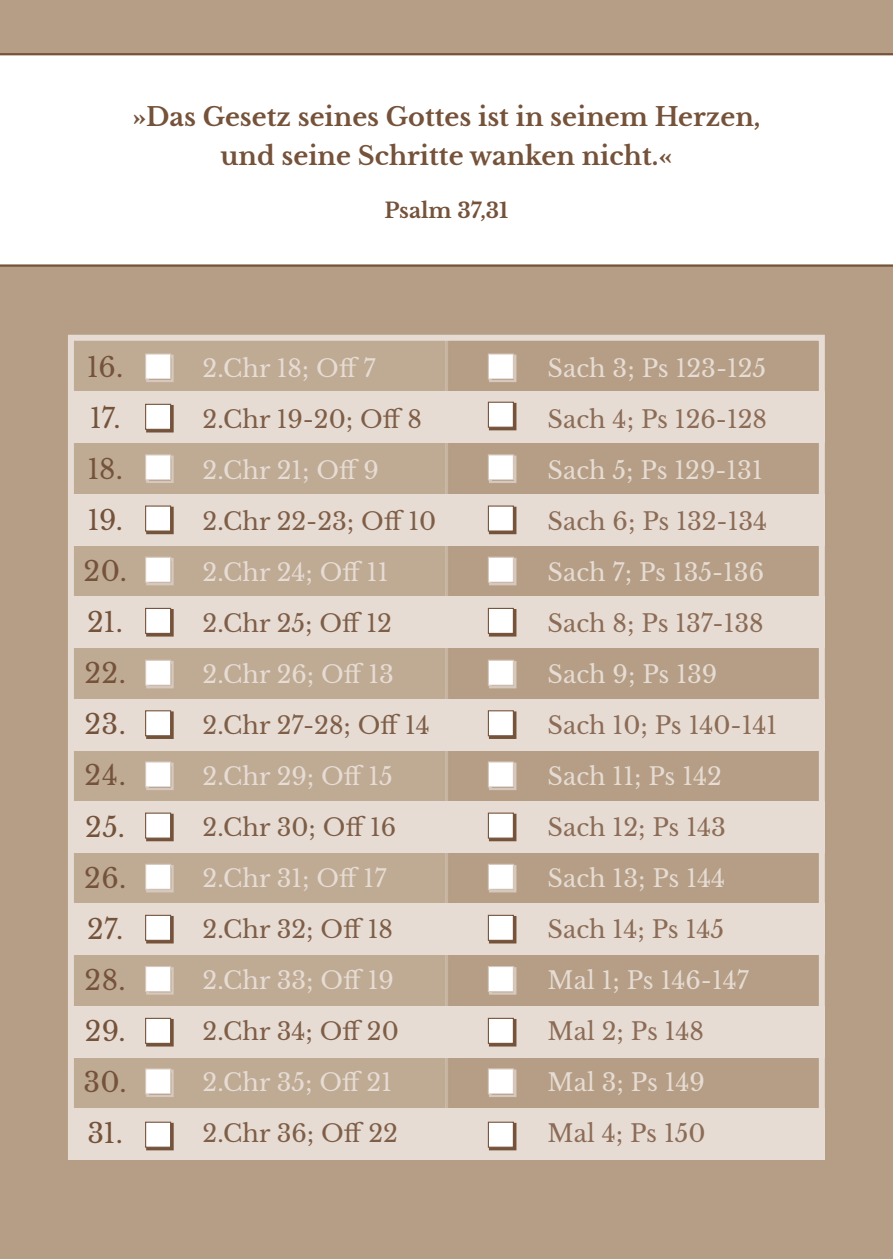
<style>
.page{position:relative;width:893px;height:1259px;background:#b59e85}
.page>*{position:absolute;margin:0;border:0;box-sizing:border-box;transform-origin:0 0}
.t1{font:27px/51px "Libre Baskerville";letter-spacing:.015em;color:#75523a}
.t2{font:700 25.5px/39px "Libre Baskerville";color:#75523a;text-align:center}
.t3{font:24px "Libre Baskerville";color:#e6dcd4}
.t4{font:24px "Libre Baskerville";color:#7f5e47}
.t5{font:24px "Libre Baskerville";color:#8c6c56}
.t6{font:700 21px "Libre Baskerville";color:#75523a}
</style>
<div class="page">
<div style="left:0;top:53px;width:893px;height:214px;background:#fff"></div>
<div style="left:68px;top:335px;width:377px;height:824px;background:#bfaa94"></div>
<hr style="left:445px;top:336px;width:3px;height:823px;background:#e6dcd4">
<div style="left:68px;top:392px;width:757px;height:51px;background:#e6dcd4"></div>
<div style="left:68px;top:596px;width:757px;height:51px;background:#e6dcd4"></div>
<div style="left:68px;top:494px;width:757px;height:51px;background:#e6dcd4"></div>
<div style="left:68px;top:699px;width:757px;height:51px;background:#e6dcd4"></div>
<div style="left:68px;top:801px;width:757px;height:51px;background:#e6dcd4"></div>
<div style="left:68px;top:904px;width:757px;height:51px;background:#e6dcd4"></div>
<div style="left:68px;top:1006px;width:757px;height:51px;background:#e6dcd4"></div>
<div style="left:68px;top:1108px;width:757px;height:51px;background:#e6dcd4"></div>
<div style="left:68px;top:335px;width:757px;height:824px;border:6px solid #e6dcd4"></div>
<svg style="left:146px;top:405px;width:28px;height:27px"></svg>
<div style="left:145px;top:404px;width:26px;height:26px;background:#fff;border:1px solid #75523a"></div>
<svg style="left:146px;top:661px;width:28px;height:27px"></svg>
<div style="left:145px;top:659px;width:26px;height:27px;background:#fff;border:1px solid #d6c8bc"></div>
<svg style="left:146px;top:1019px;width:28px;height:27px"></svg>
<div style="left:145px;top:1017px;width:26px;height:27px;background:#fff;border:1px solid #75523a"></div>
<svg style="left:146px;top:455px;width:28px;height:28px"></svg>
<div style="left:145px;top:454px;width:26px;height:26px;background:#fff;border:1px solid #d6c8bc"></div>
<svg style="left:146px;top:354px;width:28px;height:28px"></svg>
<div style="left:145px;top:353px;width:26px;height:26px;background:#fff;border:1px solid #d6c8bc"></div>
<svg style="left:146px;top:711px;width:28px;height:28px"></svg>
<div style="left:145px;top:710px;width:26px;height:26px;background:#fff;border:1px solid #75523a"></div>
<svg style="left:146px;top:1069px;width:28px;height:28px"></svg>
<div style="left:145px;top:1068px;width:26px;height:26px;background:#fff;border:1px solid #d6c8bc"></div>
<svg style="left:146px;top:507px;width:28px;height:27px"></svg>
<div style="left:145px;top:505px;width:26px;height:26px;background:#fff;border:1px solid #75523a"></div>
<svg style="left:146px;top:762px;width:28px;height:28px"></svg>
<div style="left:145px;top:761px;width:26px;height:26px;background:#fff;border:1px solid #d6c8bc"></div>
<svg style="left:146px;top:1122px;width:28px;height:28px"></svg>
<div style="left:145px;top:1121px;width:26px;height:26px;background:#fff;border:1px solid #75523a"></div>
<svg style="left:146px;top:558px;width:28px;height:27px"></svg>
<div style="left:145px;top:556px;width:26px;height:27px;background:#fff;border:1px solid #d6c8bc"></div>
<svg style="left:146px;top:916px;width:28px;height:27px"></svg>
<div style="left:145px;top:915px;width:26px;height:26px;background:#fff;border:1px solid #75523a"></div>
<svg style="left:146px;top:813px;width:28px;height:28px"></svg>
<div style="left:145px;top:812px;width:26px;height:26px;background:#fff;border:1px solid #75523a"></div>
<svg style="left:146px;top:609px;width:28px;height:27px"></svg>
<div style="left:145px;top:608px;width:26px;height:26px;background:#fff;border:1px solid #75523a"></div>
<svg style="left:146px;top:967px;width:28px;height:27px"></svg>
<div style="left:145px;top:966px;width:26px;height:26px;background:#fff;border:1px solid #d6c8bc"></div>
<svg style="left:146px;top:865px;width:28px;height:27px"></svg>
<div style="left:145px;top:863px;width:26px;height:27px;background:#fff;border:1px solid #d6c8bc"></div>
<div style="left:489px;top:403px;width:27px;height:27px;background:#75523a"></div>
<div style="left:488px;top:402px;width:26px;height:26px;background:#fff;border:1px solid #75523a"></div>
<div style="left:489px;top:661px;width:27px;height:27px;background:#d6c8bc"></div>
<div style="left:488px;top:659px;width:26px;height:27px;background:#fff;border:1px solid #d6c8bc"></div>
<div style="left:489px;top:1019px;width:27px;height:27px;background:#75523a"></div>
<div style="left:488px;top:1017px;width:26px;height:27px;background:#fff;border:1px solid #75523a"></div>
<svg style="left:489px;top:455px;width:27px;height:28px"></svg>
<div style="left:488px;top:454px;width:26px;height:26px;background:#fff;border:1px solid #d6c8bc"></div>
<svg style="left:489px;top:354px;width:27px;height:28px"></svg>
<div style="left:488px;top:353px;width:26px;height:26px;background:#fff;border:1px solid #d6c8bc"></div>
<div style="left:489px;top:711px;width:27px;height:28px;background:#75523a"></div>
<div style="left:488px;top:710px;width:26px;height:26px;background:#fff;border:1px solid #75523a"></div>
<svg style="left:489px;top:1069px;width:27px;height:28px"></svg>
<div style="left:488px;top:1068px;width:26px;height:26px;background:#fff;border:1px solid #d6c8bc"></div>
<div style="left:489px;top:507px;width:27px;height:27px;background:#75523a"></div>
<div style="left:488px;top:505px;width:26px;height:26px;background:#fff;border:1px solid #75523a"></div>
<svg style="left:489px;top:762px;width:27px;height:28px"></svg>
<div style="left:488px;top:761px;width:26px;height:26px;background:#fff;border:1px solid #d6c8bc"></div>
<div style="left:489px;top:1122px;width:27px;height:28px;background:#75523a"></div>
<div style="left:488px;top:1121px;width:26px;height:26px;background:#fff;border:1px solid #75523a"></div>
<div style="left:489px;top:558px;width:27px;height:27px;background:#d6c8bc"></div>
<div style="left:488px;top:556px;width:26px;height:27px;background:#fff;border:1px solid #d6c8bc"></div>
<div style="left:489px;top:916px;width:27px;height:27px;background:#75523a"></div>
<div style="left:488px;top:915px;width:26px;height:26px;background:#fff;border:1px solid #75523a"></div>
<div style="left:489px;top:813px;width:27px;height:28px;background:#75523a"></div>
<div style="left:488px;top:812px;width:26px;height:26px;background:#fff;border:1px solid #75523a"></div>
<div style="left:489px;top:609px;width:27px;height:27px;background:#75523a"></div>
<div style="left:488px;top:608px;width:26px;height:26px;background:#fff;border:1px solid #75523a"></div>
<svg style="left:489px;top:967px;width:27px;height:27px"></svg>
<div style="left:488px;top:966px;width:26px;height:26px;background:#fff;border:1px solid #d6c8bc"></div>
<div style="left:489px;top:865px;width:27px;height:27px;background:#d6c8bc"></div>
<div style="left:488px;top:863px;width:26px;height:27px;background:#fff;border:1px solid #d6c8bc"></div>
<p class="t2" style="left:132px;top:98px;width:630px">»Das Gesetz seines Gottes ist in seinem Herzen, und seine Schritte wanken nicht.«</p>
<p class="t6" style="left:384px;top:198px;width:125px">Psalm 37,31</p>
<p class="t1" style="left:84px;top:342px;width:45px">16.<br>17.<br>18.<br>19.<br>20.<br>21.<br>22.<br>23.<br>24.<br>25.<br>26.<br>27.<br>28.<br>29.<br>30.<br>31.</p>
<p class="t3" style="left:548px;top:354px;width:220px">Sach 3; Ps 123-125</p>
<p class="t3" style="left:203px;top:354px;width:174px">2.Chr 18; Off 7</p>
<p class="t4" style="left:203px;top:405px;width:221px">2.Chr 19-20; Off 8</p>
<p class="t3" style="left:203px;top:456px;width:178px">2.Chr 21; Off 9</p>
<p class="t4" style="left:203px;top:507px;width:235px">2.Chr 22-23; Off 10</p>
<p class="t3" style="left:203px;top:558px;width:187px">2.Chr 24; Off 11</p>
<p class="t4" style="left:203px;top:609px;width:191px">2.Chr 25; Off 12</p>
<p class="t3" style="left:203px;top:660px;width:193px">2.Chr 26; Off 13</p>
<p class="t4" style="left:203px;top:711px;width:229px">2.Chr 27-28; Off 14</p>
<p class="t3" style="left:203px;top:762px;width:192px">2.Chr 29; Off 15</p>
<p class="t4" style="left:203px;top:813px;width:195px">2.Chr 30; Off 16</p>
<p class="t3" style="left:203px;top:864px;width:185px">2.Chr 31; Off 17</p>
<p class="t4" style="left:203px;top:915px;width:192px">2.Chr 32; Off 18</p>
<p class="t3" style="left:203px;top:966px;width:193px">2.Chr 33; Off 19</p>
<p class="t4" style="left:203px;top:1017px;width:198px">2.Chr 34; Off 20</p>
<p class="t3" style="left:203px;top:1068px;width:191px">2.Chr 35; Off 21</p>
<p class="t4" style="left:203px;top:1119px;width:197px">2.Chr 36; Off 22</p>
<p class="t5" style="left:548px;top:405px;width:221px">Sach 4; Ps 126-128</p>
<p class="t3" style="left:548px;top:456px;width:217px">Sach 5; Ps 129-131</p>
<p class="t5" style="left:548px;top:507px;width:221px">Sach 6; Ps 132-134</p>
<p class="t3" style="left:548px;top:558px;width:218px">Sach 7; Ps 135-136</p>
<p class="t5" style="left:548px;top:609px;width:218px">Sach 8; Ps 137-138</p>
<p class="t3" style="left:548px;top:660px;width:171px">Sach 9; Ps 139</p>
<p class="t5" style="left:548px;top:711px;width:231px">Sach 10; Ps 140-141</p>
<p class="t3" style="left:548px;top:762px;width:176px">Sach 11; Ps 142</p>
<p class="t5" style="left:548px;top:813px;width:180px">Sach 12; Ps 143</p>
<p class="t3" style="left:548px;top:864px;width:179px">Sach 13; Ps 144</p>
<p class="t5" style="left:548px;top:915px;width:178px">Sach 14; Ps 145</p>
<p class="t3" style="left:548px;top:966px;width:203px">Mal 1; Ps 146-147</p>
<p class="t5" style="left:548px;top:1017px;width:158px">Mal 2; Ps 148</p>
<p class="t3" style="left:548px;top:1068px;width:159px">Mal 3; Ps 149</p>
<p class="t5" style="left:548px;top:1119px;width:159px">Mal 4; Ps 150</p>
</div>
